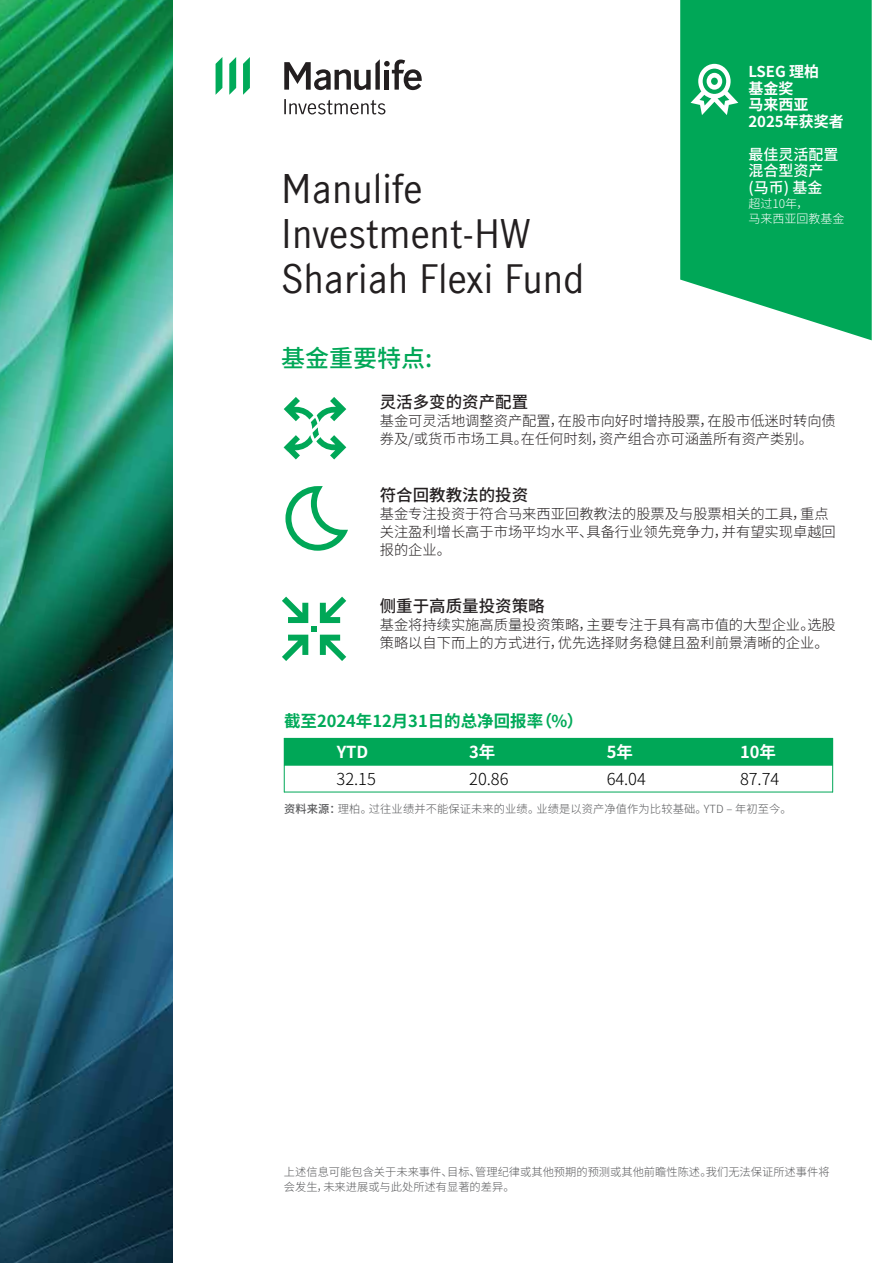
<style>
.page{position:relative;width:893px;height:1263px;background:#fff}
.page>*{position:absolute;margin:0;border:0;box-sizing:border-box;transform-origin:0 0}
.t1{font:37.5px/45px "Manulife JH Sans";color:#231f20}
.t2{font:500 24px "Noto Sans CJ Ksc";color:#00a757}
.t3{font:500 16.5px "Noto Sans CJ Ksc";color:#231f20}
.t4{font:700 16.5px "Noto Sans CJ Ksc";color:#00aa59}
.t5{font:300 16.5px "Noto Sans CJ Ksc";letter-spacing:-.005em;color:#000}
.t6{font:700 16.5px "Noto Sans CJ Ksc";letter-spacing:-.005em;color:#fff}
.t7{font:700 15px/16.5px "Noto Sans CJ Ksc";color:#fff}
.t8{font:500 15px/16.5px "Noto Sans CJ Ksc";color:#fff}
.t9{font:300 14.25px/18px "Noto Sans CJ Ksc";color:#231f20}
.t10{font:300 12px/15px "Noto Sans CJ Ksc";color:#fff}
.t11{font:300 11.25px/15px "Noto Sans CJ Ksc";color:#58595b}
.s1{font-weight:500}
</style>
<div class="page">
<svg style="left:680px;top:0;width:192px;height:340px;background:#19af67"></svg>
<svg style="left:690px;top:64px;width:48px;height:51px"></svg>
<img style="left:0;top:0;width:173px;height:1263px">
<div style="left:284px;top:738px;width:137px;height:27px;background:#00a757"></div>
<div style="left:421px;top:738px;width:137px;height:27px;background:#00a757"></div>
<div style="left:558px;top:738px;width:138px;height:27px;background:#00a757"></div>
<div style="left:696px;top:738px;width:137px;height:27px;background:#00a757"></div>
<hr style="left:284px;top:765px;width:549px;height:1px;background:#00a757">
<hr style="left:284px;top:738px;width:1px;height:54px;background:#00a757">
<hr style="left:832px;top:738px;width:1px;height:54px;background:#00a757">
<hr style="left:284px;top:792px;width:549px;height:1px;background:#00a757">
<svg style="left:284px;top:59px;width:138px;height:31px"></svg>
<svg style="left:243px;top:57px;width:7px;height:38px"></svg>
<svg style="left:229px;top:57px;width:7px;height:38px"></svg>
<svg style="left:216px;top:57px;width:6px;height:38px"></svg>
<svg style="left:284px;top:99px;width:101px;height:15px"></svg>
<svg style="left:284px;top:397px;width:62px;height:62px"></svg>
<svg style="left:285px;top:486px;width:63px;height:65px"></svg>
<svg style="left:282px;top:597px;width:64px;height:64px"></svg>
<h1 class="t1" style="left:281px;top:165px;width:304px">Manulife<br>Investment-HW<br>Shariah Flexi Fund</h1>
<p class="t7" style="left:748px;top:64px;width:97px">LSEG 理柏<br>基金奖<br>马来西亚<br>2025年获奖者</p>
<p class="t8" style="left:748px;top:146px;width:91px">最佳灵活配置混合型资产<br>(马币) 基金</p>
<p class="t10" style="left:748px;top:196px;width:97px">超过10年，<br>马来西亚回教基金</p>
<h2 class="t2" style="left:281px;top:345px;width:153px">基金重要特点:</h2>
<p class="t3" style="left:380px;top:393px;width:150px">灵活多变的资产配置</p>
<p class="t9" style="left:380px;top:412px;width:458px">基金可灵活地调整资产配置，在股市向好时增持股票，在股市低迷时转向债券及/或货币市场工具。在任何时刻，资产组合亦可涵盖所有资产类别。</p>
<p class="t3" style="left:380px;top:486px;width:150px">符合回教教法的投资</p>
<p class="t9" style="left:380px;top:505px;width:458px">基金专注投资于符合马来西亚回教教法的股票及与股票相关的工具，重点关注盈利增长高于市场平均水平、具备行业领先竞争力，并有望实现卓越回报的企业。</p>
<p class="t3" style="left:380px;top:597px;width:166px">侧重于高质量投资策略</p>
<p class="t9" style="left:380px;top:616px;width:458px">基金将持续实施高质量投资策略，主要专注于具有高市值的大型企业。选股策略以自下而上的方式进行，优先选择财务稳健且盈利前景清晰的企业。</p>
<p class="t4" style="left:284px;top:711px;width:301px">截至2024年12月31日的总净回报率（%）</p>
<p class="t6" style="left:337px;top:743px;width:33px">YTD</p>
<p class="t6" style="left:469px;top:743px;width:28px">3年</p>
<p class="t6" style="left:607px;top:743px;width:28px">5年</p>
<p class="t6" style="left:740px;top:743px;width:37px">10年</p>
<p class="t5" style="left:337px;top:769px;width:41px">32.15</p>
<p class="t5" style="left:469px;top:769px;width:41px">20.86</p>
<p class="t5" style="left:607px;top:769px;width:41px">64.04</p>
<p class="t5" style="left:740px;top:769px;width:41px">87.74</p>
<p class="t11" style="left:284px;top:801px;width:509px"><span class="s1">资料来源：</span>理柏。过往业绩并不能保证未来的业绩。业绩是以资产净值作为比较基础。YTD ‒ 年初至今。</p>
<p class="t11" style="left:284px;top:1165px;width:547px">上述信息可能包含关于未来事件、目标、管理纪律或其他预期的预测或其他前瞻性陈述。我们无法保证所述事件将会发生，未来进展或与此处所述有显著的差异。</p>
</div>
